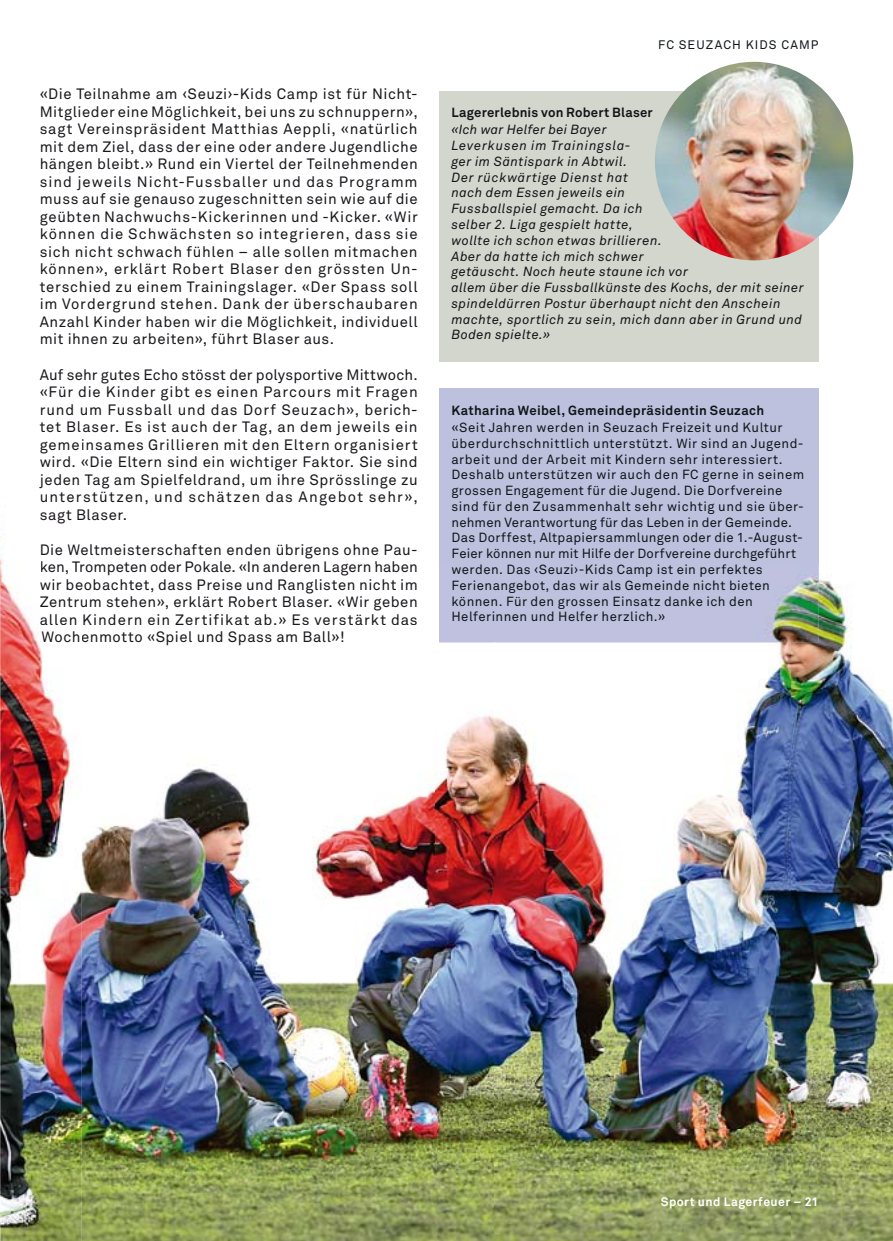
<style>
.page{position:relative;width:893px;height:1241px;background:#fff}
.page>*{position:absolute;margin:0;border:0;box-sizing:border-box;transform-origin:0 0}
.t1{font:14.88px/17.5px "Akkurat Office";letter-spacing:.035em;color:#1a171c;text-align:justify}
.t2{font:13.12px/15.8px "Akkurat Office";letter-spacing:.035em;color:#101619}
.t3{font:italic 13.12px/15.8px "Akkurat Office";letter-spacing:.035em;color:#101619}
.t4{font:700 13.12px "Akkurat Office";letter-spacing:.025em;color:#101619}
.t5{font:700 12.25px "Akkurat Office";letter-spacing:.035em;color:#fff}
.t6{font:12.25px "Akkurat Office";letter-spacing:.09em;color:#101619}
</style>
<div class="page">
<div style="left:439px;top:92px;width:380px;height:270px;background:#d3d6cc"></div>
<div style="left:439px;top:388px;width:380px;height:254px;background:#bec1de"></div>
<img style="left:655px;top:62px;width:198px;height:198px;border-radius:50%">
<img style="left:82px;top:642px;width:413px;height:598px">
<img style="left:791px;top:579px;width:102px;height:661px">
<img style="left:495px;top:642px;width:296px;height:598px">
<img style="left:770px;top:565px;width:49px;height:77px">
<img style="left:82px;top:642px;width:261px;height:3px">
<img style="left:0;top:559px;width:82px;height:681px">
<img style="left:41px;top:561px;width:41px;height:14px">
<p class="t1" style="left:40px;top:87px;width:380px">«Die Teilnahme am ‹Seuzi›-Kids Camp ist für Nicht-Mitglieder eine Möglichkeit, bei uns zu schnuppern», sagt Vereinspräsident Matthias Aeppli, «natürlich mit dem Ziel, dass der eine oder andere Jugendliche hängen bleibt.» Rund ein Viertel der Teilnehmenden sind jeweils Nicht-Fussballer und das Programm muss auf sie genauso zugeschnitten sein wie auf die geübten Nachwuchs-Kickerinnen und -Kicker. «Wir können die Schwächsten so integrieren, dass sie sich nicht schwach fühlen – alle sollen mitmachen können», erklärt Robert Blaser den grössten Un&shy;terschied zu einem Trainingslager. «Der Spass soll im Vordergrund stehen. Dank der überschaubaren Anzahl Kinder haben wir die Möglichkeit, individuell mit ihnen zu arbeiten», führt Blaser aus.</p>
<p class="t1" style="left:40px;top:367px;width:380px">Auf sehr gutes Echo stösst der polysportive Mittwoch. «Für die Kinder gibt es einen Parcours mit Fragen rund um Fussball und das Dorf Seuzach», berich&shy;t t Blaser. Es ist auch der Tag, an dem jeweils ein gemeinsames Grillieren mit den Eltern organisiert wird. «Die Eltern sind ein wichtiger Faktor. Sie sind jeden Tag am Spielfeldrand, um ihre Sprösslinge zu unterstützen, und schätzen das Angebot sehr», sagt Blaser.</p>
<p class="t1" style="left:40px;top:542px;width:380px">Die Weltmeisterschaften enden übrigens ohne Pau-</p>
<p class="t1" style="left:46px;top:419px;width:10px">e</p>
<p class="t1" style="left:40px;top:559px;width:380px">ken T, rompeten oder Pokale. «In anderen Lagern haben wir beobachtet, dass Preise und Ranglisten nicht im Zentrum stehen», erklärt Robert Blaser. «Wir geben allen Kindern ein Zertifikat ab.» Es verstärkt das Wochenmotto «Spiel und Spass am Ball»!</p>
<p class="t6" style="left:658px;top:40px;width:162px">FC SEUZACH KIDS CAMP</p>
<p class="t4" style="left:451px;top:107px;width:203px">Lagererlebnis von Robert Blaser</p>
<p class="t3" style="left:451px;top:123px;width:354px">«Ich war Helfer bei Bayer<br>Leverkusen im Trainingsla-<br>ger im Säntispark in Abtwil.<br>Der rückwärtige Dienst hat<br>nach dem Essen jeweils ein<br>Fussballspiel gemacht. Da ich<br>selber 2. Liga gespielt hatte,<br>wollte ich schon etwas brillieren.<br>Aber da hatte ich mich schwer<br>getäuscht. Noch heute staune ich vor<br>allem über die Fussballkünste des Kochs, der mit seiner spindeldürren Postur überhaupt nicht den Anschein machte, sportlich zu sein, mich dann aber in Grund und Boden spielte.»</p>
<p class="t4" style="left:451px;top:405px;width:314px">Katharina Weibel, Gemeindepräsidentin Seuzach</p>
<p class="t2" style="left:451px;top:421px;width:354px">«Seit Jahren werden in Seuzach Freizeit und Kultur überdurchschnittlich unterstützt. Wir sind an Jugend&shy;arbeit und der Arbeit mit Kindern sehr interessiert.<br>Deshalb unterstützen wir auch den FC gerne in seinem grossen Engagement für die Jugend. Die Dorfvereine sind für den Zusammenhalt sehr wichtig und sie über&shy;nehmen Verantwortung für das Leben in der Gemeinde.<br>Das Dorffest, Altpapiersammlungen oder die 1.-August-Feier können nur mit Hilfe der Dorfvereine durchgeführt</p>
<p class="t2" style="left:451px;top:562px;width:320px">werden. Das ‹Seuzi›-Kids Camp ist ein perfektes Ferienangebot, das wir als Gemeinde nicht bieten können. Für den grossen Einsatz danke ich den Helferinnen und Helfer herzlich.»</p>
<p class="t5" style="left:661px;top:1196px;width:159px">Sport und Lagerfeuer – 21</p>
</div>
